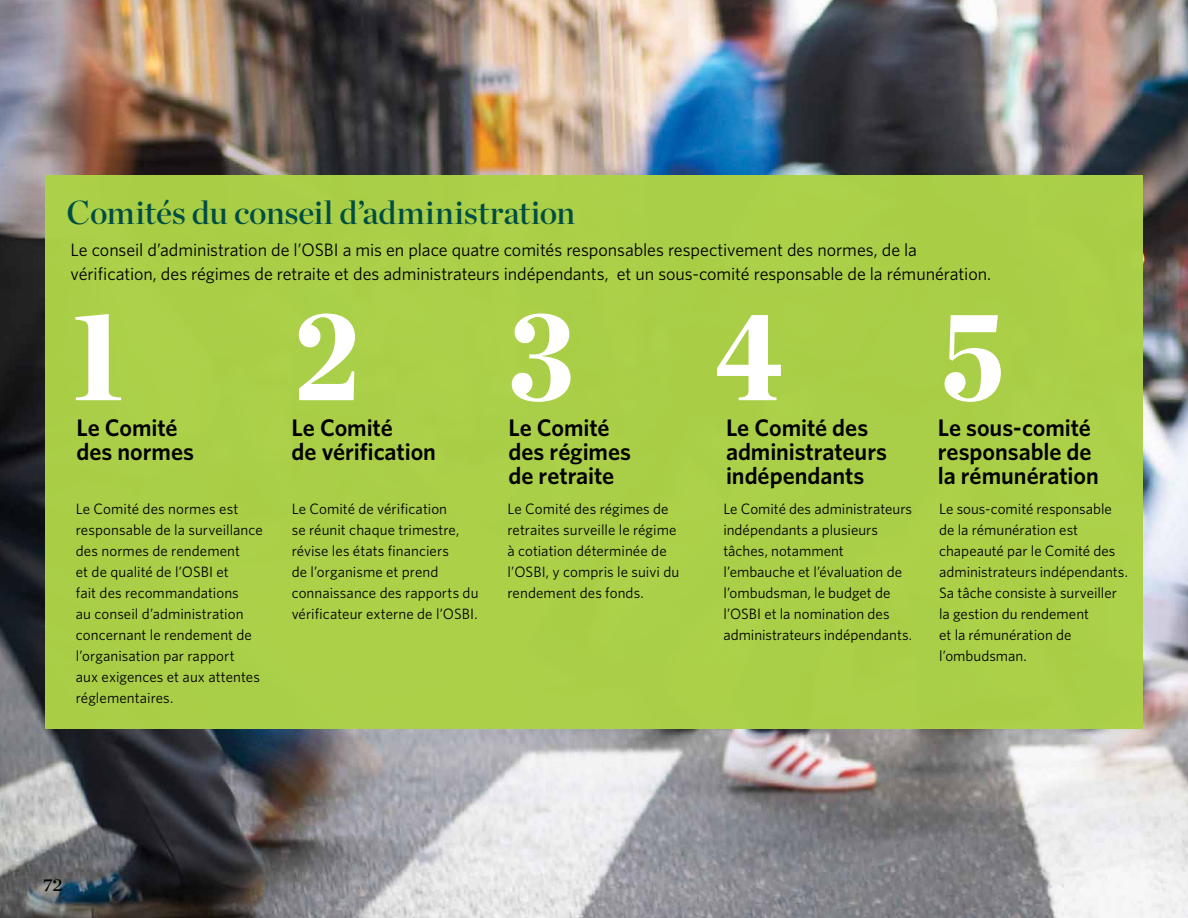
<style>
.page{position:relative;width:1188px;height:918px;background:#fff}
.page>*{position:absolute;margin:0;border:0;box-sizing:border-box;transform-origin:0 0}
.t1{font:900 129px "Chronicle Deck Cond";color:#fff}
.t2{font:33px "Chronicle Display Semi";color:#004d43}
.Subhead_1{font:600 24px/24px "Whitney HTF";letter-spacing:-.005em;color:#000}
.Body_Copy{font:18px/24px "Whitney HTF";letter-spacing:-.005em;color:#000}
.t3{font:18px "Chronicle Deck Semi";color:#000}
.Body_Copy-2{font:15px/21px "Whitney HTF";color:#000}
</style>
<div class="page">
<img style="left:0;top:0;width:1188px;height:918px">
<div style="left:45px;top:176px;width:1098px;height:553px;background:#aacf47"></div>
<p class="t2" style="left:67px;top:187px;width:510px">Comités du conseil d’administration</p>
<p class="Body_Copy" style="left:71px;top:237px;width:922px">Le conseil d’administration de l’OSBI a mis en place quatre comités responsables respectivement des normes, de la vérification, des régimes de retraite et des administrateurs indépendants, et un sous-comité responsable de la rémunération.</p>
<p class="t1" style="left:72px;top:252px;width:53px">1</p>
<p class="t1" style="left:294px;top:252px;width:67px">2</p>
<p class="t1" style="left:509px;top:252px;width:66px">3</p>
<p class="t1" style="left:716px;top:252px;width:69px">4</p>
<p class="t1" style="left:941px;top:252px;width:65px">5</p>
<p class="Subhead_1" style="left:76px;top:415px;width:119px">Le Comité des normes</p>
<p class="Subhead_1" style="left:292px;top:415px;width:146px">Le Comité<br>de vérification</p>
<p class="Subhead_1" style="left:508px;top:415px;width:124px">Le Comité des régimes de retraite</p>
<p class="Subhead_1" style="left:726px;top:415px;width:163px">Le Comité des administrateurs indépendants</p>
<p class="Subhead_1" style="left:938px;top:415px;width:163px">Le sous-comité responsable de la rémunération</p>
<p class="Body_Copy-2" style="left:76px;top:498px;width:189px">Le Comité des normes est responsable de la surveillance des normes de rendement<br>et de qualité de l’OSBI et<br>fait des recommandations<br>au conseil d’administration concernant le rendement de l’organisation par rapport<br>aux exigences et aux attentes réglementaires.</p>
<p class="Body_Copy-2" style="left:292px;top:498px;width:188px">Le Comité de vérification<br>se réunit chaque trimestre, révise les états financiers<br>de l’organisme et prend connaissance des rapports du vérificateur externe de l’OSBI.</p>
<p class="Body_Copy-2" style="left:508px;top:498px;width:173px">Le Comité des régimes de retraites surveille le régime à cotiation déterminée de l’OSBI, y compris le suivi du rendement des fonds.</p>
<p class="Body_Copy-2" style="left:723px;top:498px;width:190px">Le Comité des administrateurs indépendants a plusieurs tâches, notamment l’embauche et l’évaluation de l’ombudsman, le budget de l’OSBI et la nomination des administrateurs indépendants.</p>
<p class="Body_Copy-2" style="left:939px;top:498px;width:190px">Le sous-comité responsable de la rémunération est chapeauté par le Comité des administrateurs indépendants.<br>Sa tâche consiste à surveiller la gestion du rendement<br>et la rémunération de l’ombudsman.</p>
<p class="t3" style="left:43px;top:871px;width:21px">72</p>
</div>
